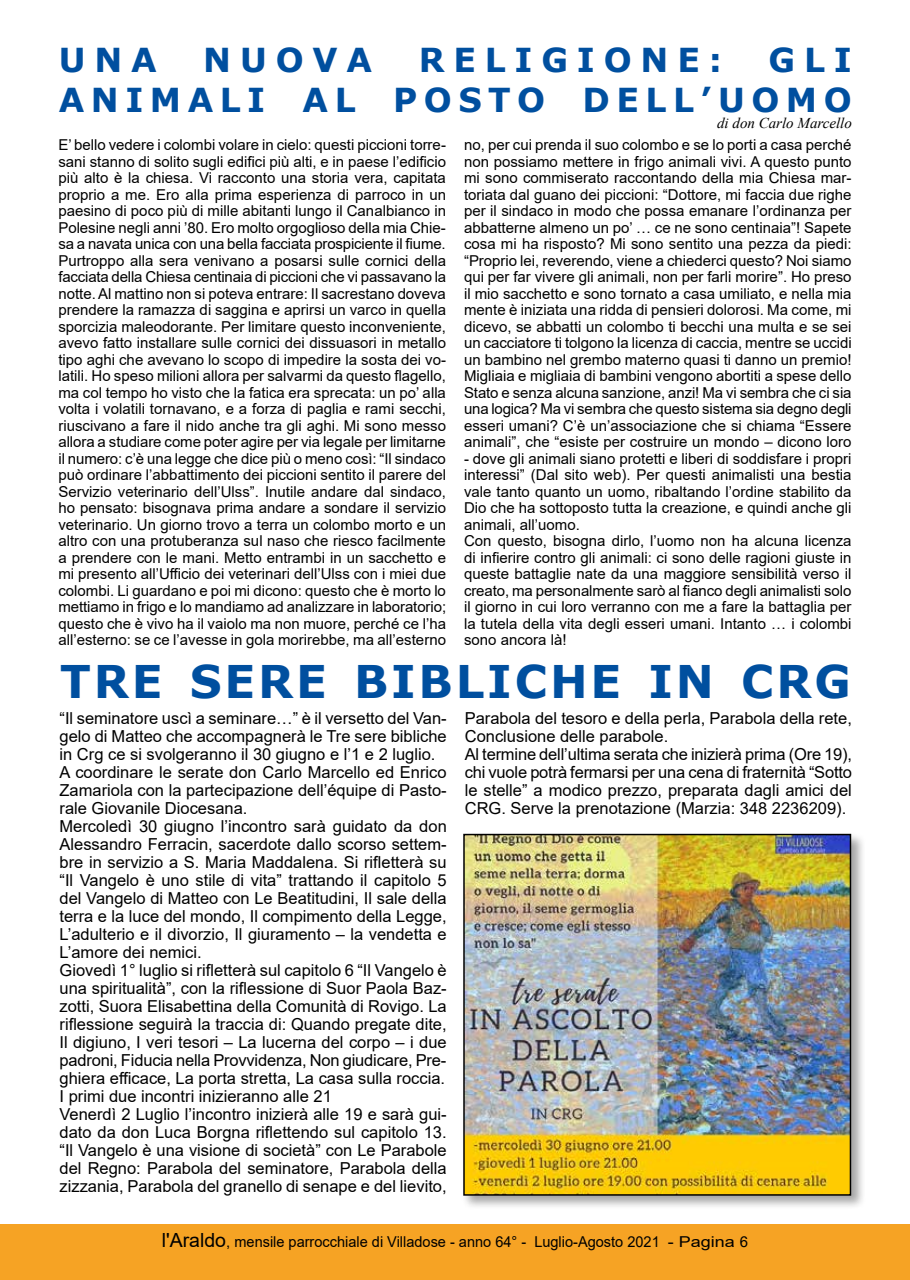
<style>
.page{position:relative;width:910px;height:1280px;background:#fff}
.page>*{position:absolute;margin:0;border:0;box-sizing:border-box;transform-origin:0 0}
.t1{font:700 45px "Verdana";letter-spacing:.065em;color:#004f9f}
.t2{font:700 33px/39.6px "Verdana";letter-spacing:.2em;color:#004f9f;text-align:right}
.t3{font:700 33px "Verdana";letter-spacing:.265em;color:#004f9f}
.t4{font:16.5px/18px "Arial";color:#000}
.t5{font:15px/16.5px "Arial";color:#000;text-align:justify}
.t6{font:italic 15px "Times New Roman";color:#000}
.s1{font-size:19.5px}
</style>
<div class="page">
<div style="left:0;top:1224px;width:910px;height:56px;background:#f6a324"></div>
<div style="left:461px;top:832px;width:405px;height:378px;background:#000;opacity:.35"></div>
<img style="left:466px;top:837px;width:382px;height:356px">
<div style="left:463px;top:834px;width:388px;height:362px;border:2px solid #000"></div>
<h2 class="t2" style="left:59px;top:40px;width:99px">UNA</h2>
<h2 class="t2" style="left:203px;top:40px;width:170px">NUOVA</h2>
<h2 class="t3" style="left:419px;top:37px;width:305px">RELIGIONE:</h2>
<h2 class="t2" style="left:59px;top:40px;width:795px">GLI<br>ANIMALI AL POSTO DELL’UOMO</h2>
<p class="t6" style="left:717px;top:113px;width:136px">di don Carlo Marcello</p>
<p class="t5" style="left:58px;top:137px;width:389px">E’ bello vedere i colombi volare in cielo: questi piccioni torre&shy;sani stanno di solito sugli edifici più alti, e in paese l’edificio più alto è la chiesa. Vi racconto una storia vera, capitata proprio a me. Ero alla prima esperienza di parroco in un paesino di poco più di mille abitanti lungo il Canalbianco in Polesine negli anni ’80. Ero molto orgoglioso della mia Chie&shy;sa a navata unica con una bella facciata prospiciente il fiume.<br>Purtroppo alla sera venivano a posarsi sulle cornici della facciata della Chiesa centinaia di piccioni che vi passavano la notte. Al mattino non si poteva entrare: Il sacrestano doveva prendere la ramazza di saggina e aprirsi un varco in quella sporcizia maleodorante. Per limitare questo inconveniente, avevo fatto installare sulle cornici dei dissuasori in metallo tipo aghi che avevano lo scopo di impedire la sosta dei vo&shy;latili. Ho speso milioni allora per salvarmi da questo flagello, ma col tempo ho visto che la fatica era sprecata: un po’ alla volta i volatili tornavano, e a forza di paglia e rami secchi, riuscivano a fare il nido anche tra gli aghi. Mi sono messo allora a studiare come poter agire per via legale per limitarne il numero: c’è una legge che dice più o meno così: “Il sindaco può ordinare l’abbattimento dei piccioni sentito il parere del Servizio veterinario dell’Ulss”. Inutile andare dal sindaco, ho pensato: bisognava prima andare a sondare il servizio veterinario. Un giorno trovo a terra un colombo morto e un altro con una protuberanza sul naso che riesco facilmente a prendere con le mani. Metto entrambi in un sacchetto e mi presento all’Ufficio dei veterinari dell’Ulss con i miei due colombi. Li guardano e poi mi dicono: questo che è morto lo mettiamo in frigo e lo mandiamo ad analizzare in laboratorio; questo che è vivo ha il vaiolo ma non muore, perché ce l’ha all’esterno: se ce l’avesse in gola morirebbe, ma all’esterno</p>
<p class="t5" style="left:464px;top:137px;width:389px">no, per cui prenda il suo colombo e se lo porti a casa perché non possiamo mettere in frigo animali vivi. A questo punto mi sono commiserato raccontando della mia Chiesa mar&shy;toriata dal guano dei piccioni: “Dottore, mi faccia due righe per il sindaco in modo che possa emanare l’ordinanza per abbatterne almeno un po’ … ce ne sono centinaia”! Sapete cosa mi ha risposto? Mi sono sentito una pezza da piedi: “Proprio lei, reverendo, viene a chiederci questo? Noi siamo qui per far vivere gli animali, non per farli morire”. Ho preso il mio sacchetto e sono tornato a casa umiliato, e nella mia mente è iniziata una ridda di pensieri dolorosi. Ma come, mi dicevo, se abbatti un colombo ti becchi una multa e se sei un cacciatore ti tolgono la licenza di caccia, mentre se uccidi un bambino nel grembo materno quasi ti danno un premio!<br>Migliaia e migliaia di bambini vengono abortiti a spese dello Stato e senza alcuna sanzione, anzi! Ma vi sembra che ci sia una logica? Ma vi sembra che questo sistema sia degno degli esseri umani? C’è un’associazione che si chiama “Essere animali”, che “esiste per costruire un mondo – dicono loro</p>
<p class="t5" style="left:464px;top:450px;width:389px;text-align:left">- dove gli animali siano protetti e liberi di soddisfare i propri interessi” (Dal sito web). Per questi animalisti una bestia vale tanto quanto un uomo, ribaltando l’ordine stabilito da Dio che ha sottoposto tutta la creazione, e quindi anche gli animali, all’uomo.<br>Con questo, bisogna dirlo, l’uomo non ha alcuna licenza di infierire contro gli animali: ci sono delle ragioni giuste in queste battaglie nate da una maggiore sensibilità verso il creato, ma personalmente sarò al fianco degli animalisti solo il giorno in cui loro verranno con me a fare la battaglia per la tutela della vita degli esseri umani. Intanto … i colombi sono ancora là!</p>
<h1 class="t1" style="left:60px;top:649px;width:792px">TRE SERE BIBLICHE IN CRG</h1>
<p class="t4" style="left:60px;top:709px;width:389px">“Il seminatore uscì a seminare…” è il versetto del Van&shy;gelo di Matteo che accompagnerà le Tre sere bibliche in Crg ce si svolgeranno il 30 giugno e l’1 e 2 luglio.<br>A coordinare le serate don Carlo Marcello ed Enrico Zamariola con la partecipazione dell’équipe di Pasto&shy;rale Giovanile Diocesana.<br>Mercoledì 30 giugno l’incontro sarà guidato da don Alessandro Ferracin, sacerdote dallo scorso settem&shy;bre in servizio a S. Maria Maddalena. Si rifletterà su “Il Vangelo è uno stile di vita” trattando il capitolo 5 del Vangelo di Matteo con Le Beatitudini, Il sale della terra e la luce del mondo, Il compimento della Legge, L’adulterio e il divorzio, Il giuramento – la vendetta e L’amore dei nemici.<br>Giovedì 1° luglio si rifletterà sul capitolo 6 “Il Vangelo è una spiritualità”, con la riflessione di Suor Paola Baz&shy;zotti, Suora Elisabettina della Comunità di Rovigo. La riflessione seguirà la traccia di: Quando pregate dite, Il digiuno, I veri tesori – La lucerna del corpo – i due padroni, Fiducia nella Provvidenza, Non giudicare, Pre&shy;ghiera efficace, La porta stretta, La casa sulla roccia.<br>I primi due incontri inizieranno alle 21<br>Venerdì 2 Luglio l’incontro inizierà alle 19 e sarà gui&shy;dato da don Luca Borgna riflettendo sul capitolo 13. “Il Vangelo è una visione di società” con Le Parabole del Regno: Parabola del seminatore, Parabola della zizzania, Parabola del granello di senape e del lievito,</p>
<p class="t4" style="left:465px;top:709px;width:389px">Parabola del tesoro e della perla, Parabola della rete, Conclusione delle parabole.<br>Al termine dell’ultima serata che inizierà prima (Ore 19), chi vuole potrà fermarsi per una cena di fraternità “Sotto le stelle” a modico prezzo, preparata dagli amici del CRG. Serve la prenotazione (Marzia: 348 2236209).</p>
<p class="t5" style="left:162px;top:1234px;width:588px"><span class="s1">l'Araldo</span>, mensile parrocchiale di Villadose - anno 64° - Luglio-Agosto 2021 - Pagina 6</p>
</div>
